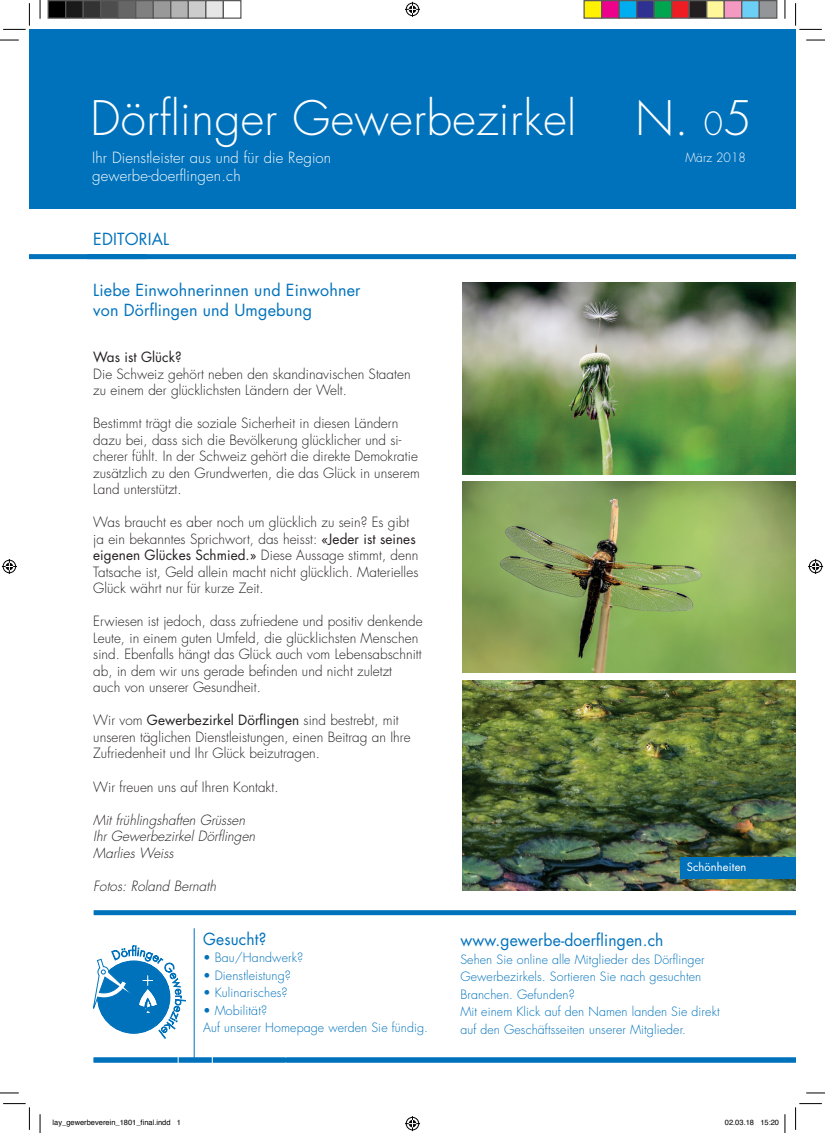
<style>
.page{position:relative;width:825px;height:1133px;background:#fff}
.page>*{position:absolute;margin:0;border:0;box-sizing:border-box;transform-origin:0 0}
.t1{font:300 46.25px "Futura";letter-spacing:.01em;color:#fff}
.t2{font:16.25px/19.5px "Futura";letter-spacing:.01em;color:#0072bc}
.t3{font:16.25px "Futura";letter-spacing:.01em;color:#0072bc;scale:.96 1}
.t4{font:300 15px/18px "Futura";letter-spacing:.01em;color:#fff}
.t5{font:300 13.75px/16.5px "Futura";letter-spacing:.005em;color:#231f20}
.t6{font:italic 300 13.75px/16.5px "Futura";color:#231f20}
.t7{font:13.75px "Futura";letter-spacing:.005em;color:#231f20}
.t8{font:300 12.5px/17.5px "Futura";letter-spacing:.01em;color:#0072bc}
.t9{font:300 12.5px "Futura";letter-spacing:.01em;color:#fff;scale:.95 1}
.t10{font:11.25px "Futura";letter-spacing:.01em;color:#fff}
.t11{font:7.5px "Helvetica";color:#000}
.s1{font-size:31.25px}
.s2{font-weight:400}
</style>
<div class="page">
<img style="left:462px;top:283px;width:333px;height:191px">
<img style="left:462px;top:481px;width:333px;height:191px">
<img style="left:462px;top:680px;width:333px;height:210px">
<div style="left:29px;top:29px;width:766px;height:180px;background:#0072bc"></div>
<div style="left:87px;top:254px;width:708px;height:5px;background:#0072bc"></div>
<div style="left:29px;top:254px;width:117px;height:5px;background:#0072bc"></div>
<div style="left:680px;top:857px;width:115px;height:21px;background:#0072bc"></div>
<div style="left:94px;top:910px;width:701px;height:5px;background:#0072bc"></div>
<div style="left:94px;top:1057px;width:701px;height:5px;background:#0072bc"></div>
<hr style="left:194px;top:928px;width:1px;height:130px;background:#0072bc">
<hr style="left:178px;top:964px;width:1px;height:100px;background:#fff">
<hr style="left:212px;top:964px;width:1px;height:100px;background:#fff">
<svg style="left:93px;top:945px;width:93px;height:93px"></svg>
<svg style="left:0;top:39px;width:19px;height:2px"></svg>
<svg style="left:806px;top:39px;width:18px;height:2px"></svg>
<svg style="left:0;top:1092px;width:19px;height:1px"></svg>
<svg style="left:806px;top:1092px;width:18px;height:1px"></svg>
<svg style="left:39px;top:0;width:2px;height:19px"></svg>
<svg style="left:39px;top:1114px;width:2px;height:18px"></svg>
<svg style="left:784px;top:0;width:1px;height:19px"></svg>
<svg style="left:3px;top:3px;width:27px;height:27px"></svg>
<svg style="left:3px;top:1103px;width:27px;height:26px"></svg>
<svg style="left:795px;top:3px;width:26px;height:27px"></svg>
<svg style="left:795px;top:1103px;width:26px;height:26px"></svg>
<svg style="left:405px;top:2px;width:15px;height:15px"></svg>
<svg style="left:405px;top:1116px;width:15px;height:15px"></svg>
<svg style="left:2px;top:559px;width:15px;height:15px"></svg>
<svg style="left:808px;top:559px;width:14px;height:15px"></svg>
<div style="left:48px;top:1px;width:18px;height:17px;background:#000"></div>
<div style="left:48px;top:0;width:18px;height:19px;border:1px solid #595959"></div>
<div style="left:66px;top:1px;width:17px;height:17px;background:#1a1a1a"></div>
<div style="left:65px;top:0;width:19px;height:19px;border:1px solid #595959"></div>
<div style="left:83px;top:1px;width:18px;height:17px;background:#333"></div>
<div style="left:83px;top:0;width:18px;height:19px;border:1px solid #595959"></div>
<div style="left:101px;top:1px;width:17px;height:17px;background:#4d4d4d"></div>
<div style="left:100px;top:0;width:19px;height:19px;border:1px solid #595959"></div>
<div style="left:118px;top:1px;width:18px;height:17px;background:#666"></div>
<div style="left:118px;top:0;width:18px;height:19px;border:1px solid #595959"></div>
<div style="left:136px;top:1px;width:17px;height:17px;background:#808080"></div>
<div style="left:135px;top:0;width:19px;height:19px;border:1px solid #595959"></div>
<div style="left:153px;top:1px;width:18px;height:17px;background:#999"></div>
<div style="left:153px;top:0;width:18px;height:19px;border:1px solid #595959"></div>
<div style="left:171px;top:1px;width:17px;height:17px;background:#b3b3b3"></div>
<div style="left:170px;top:0;width:19px;height:19px;border:1px solid #595959"></div>
<div style="left:188px;top:1px;width:18px;height:17px;background:#ccc"></div>
<div style="left:188px;top:0;width:18px;height:19px;border:1px solid #595959"></div>
<div style="left:206px;top:1px;width:17px;height:17px;background:#e6e6e6"></div>
<div style="left:205px;top:0;width:19px;height:19px;border:1px solid #595959"></div>
<div style="left:223px;top:0;width:18px;height:19px;border:1px solid #595959"></div>
<div style="left:583px;top:1px;width:18px;height:17px;background:#fff101"></div>
<div style="left:583px;top:0;width:19px;height:19px;border:1px solid #595959"></div>
<div style="left:601px;top:1px;width:17px;height:17px;background:#ed028c"></div>
<div style="left:600px;top:0;width:19px;height:19px;border:1px solid #595959"></div>
<div style="left:618px;top:1px;width:18px;height:17px;background:#00aeef"></div>
<div style="left:618px;top:0;width:19px;height:19px;border:1px solid #595959"></div>
<div style="left:636px;top:1px;width:17px;height:17px;background:#2e3092"></div>
<div style="left:635px;top:0;width:19px;height:19px;border:1px solid #595959"></div>
<div style="left:653px;top:1px;width:18px;height:17px;background:#00a54f"></div>
<div style="left:653px;top:0;width:19px;height:19px;border:1px solid #595959"></div>
<div style="left:671px;top:1px;width:17px;height:17px;background:#ee1d23"></div>
<div style="left:670px;top:0;width:19px;height:19px;border:1px solid #595959"></div>
<div style="left:688px;top:1px;width:18px;height:17px;background:#231f20"></div>
<div style="left:688px;top:0;width:19px;height:19px;border:1px solid #595959"></div>
<div style="left:706px;top:1px;width:17px;height:17px;background:#fff79a"></div>
<div style="left:705px;top:0;width:19px;height:19px;border:1px solid #595959"></div>
<div style="left:723px;top:1px;width:18px;height:17px;background:#f499c2"></div>
<div style="left:723px;top:0;width:19px;height:19px;border:1px solid #595959"></div>
<div style="left:741px;top:1px;width:17px;height:17px;background:#6bcff6"></div>
<div style="left:740px;top:0;width:19px;height:19px;border:1px solid #595959"></div>
<div style="left:758px;top:1px;width:18px;height:17px;background:#939598"></div>
<div style="left:758px;top:0;width:19px;height:19px;border:1px solid #595959"></div>
<svg style="left:784px;top:1114px;width:1px;height:18px"></svg>
<h1 class="t1" style="left:91px;top:88px;width:487px">Dörflinger Gewerbezirkel</h1>
<h1 class="t1" style="left:635px;top:88px;width:118px">N. <span class="s1">0</span>5</h1>
<p class="t4" style="left:92px;top:149px;width:240px">Ihr Dienstleister aus und für die Region gewerbe-doerflingen.ch</p>
<p class="t9" style="left:685px;top:150px;width:65px">März 2018</p>
<p class="t2" style="left:93px;top:229px;width:77px">EDITORIAL</p>
<p class="t2" style="left:93px;top:280px;width:269px">Liebe Einwohnerinnen und Einwohner von Dörflingen und Umgebung</p>
<p class="t7" style="left:93px;top:348px;width:90px">Was ist Glück?</p>
<p class="t5" style="left:93px;top:365px;width:319px">Die Schweiz gehört neben den skandinavischen Staaten zu einem der glücklichsten Ländern der Welt.</p>
<p class="t5" style="left:93px;top:415px;width:328px">Bestimmt trägt die soziale Sicherheit in diesen Ländern dazu bei, dass sich die Bevölkerung glücklicher und si&shy;cherer fühlt. In der Schweiz gehört die direkte Demokratie zusätzlich zu den Grundwerten, die das Glück in unserem Land unterstützt.</p>
<p class="t5" style="left:93px;top:514px;width:326px">Was braucht es aber noch um glücklich zu sein? Es gibt ja ein bekanntes Sprichwort, das heisst: <span class="s2">«Jeder ist seines eigenen Glückes Schmied.»</span> Diese Aussage stimmt, denn Tatsache ist, Geld allein macht nicht glücklich. Materielles Glück währt nur für kurze Zeit.</p>
<p class="t5" style="left:93px;top:613px;width:331px">Erwiesen ist jedoch, dass zufriedene und positiv denkende Leute, in einem guten Umfeld, die glücklichsten Menschen sind. Ebenfalls hängt das Glück auch vom Lebensabschnitt ab, in dem wir uns gerade befinden und nicht zuletzt auch von unserer Gesundheit.</p>
<p class="t5" style="left:93px;top:712px;width:319px">Wir vom <span class="s2">Gewerbezirkel Dörflingen</span> sind bestrebt, mit unseren täglichen Dienstleistungen, einen Beitrag an Ihre<br>Zufriedenheit und Ihr Glück beizutragen.</p>
<p class="t5" style="left:93px;top:778px;width:187px">Wir freuen uns auf Ihren Kontakt.</p>
<p class="t6" style="left:93px;top:811px;width:166px">Mit frühlingshaften Grüssen<br>Ihr Gewerbezirkel Dörflingen<br>Marlies Weiss</p>
<p class="t6" style="left:93px;top:877px;width:127px">Fotos: Roland Bernath</p>
<p class="t3" style="left:203px;top:927px;width:67px">Gesucht?</p>
<p class="t8" style="left:203px;top:949px;width:101px">• Bau/Handwerk?</p>
<p class="t8" style="left:203px;top:966px;width:89px">• Dienstleistung?</p>
<p class="t8" style="left:203px;top:984px;width:86px">• Kulinarisches?</p>
<p class="t8" style="left:203px;top:1001px;width:226px">• Mobilität?<br>Auf unserer Homepage werden Sie fündig.</p>
<p class="t10" style="left:686px;top:859px;width:61px">Schönheiten</p>
<p class="t3" style="left:460px;top:928px;width:213px">www.gewerbe-doerflingen.ch</p>
<p class="t8" style="left:460px;top:950px;width:261px">Sehen Sie online alle Mitglieder des Dörflinger Gewerbezirkels. Sortieren Sie nach gesuchten Branchen. Gefunden?<br>Mit einem Klick auf den Namen landen Sie direkt auf den Geschäftsseiten unserer Mitglieder.</p>
<p class="t11" style="left:53px;top:1116px;width:130px">lay_gewerbeverein_1801_final.indd 1</p>
<p class="t11" style="left:724px;top:1116px;width:56px">02.03.18 15:20</p>
</div>
